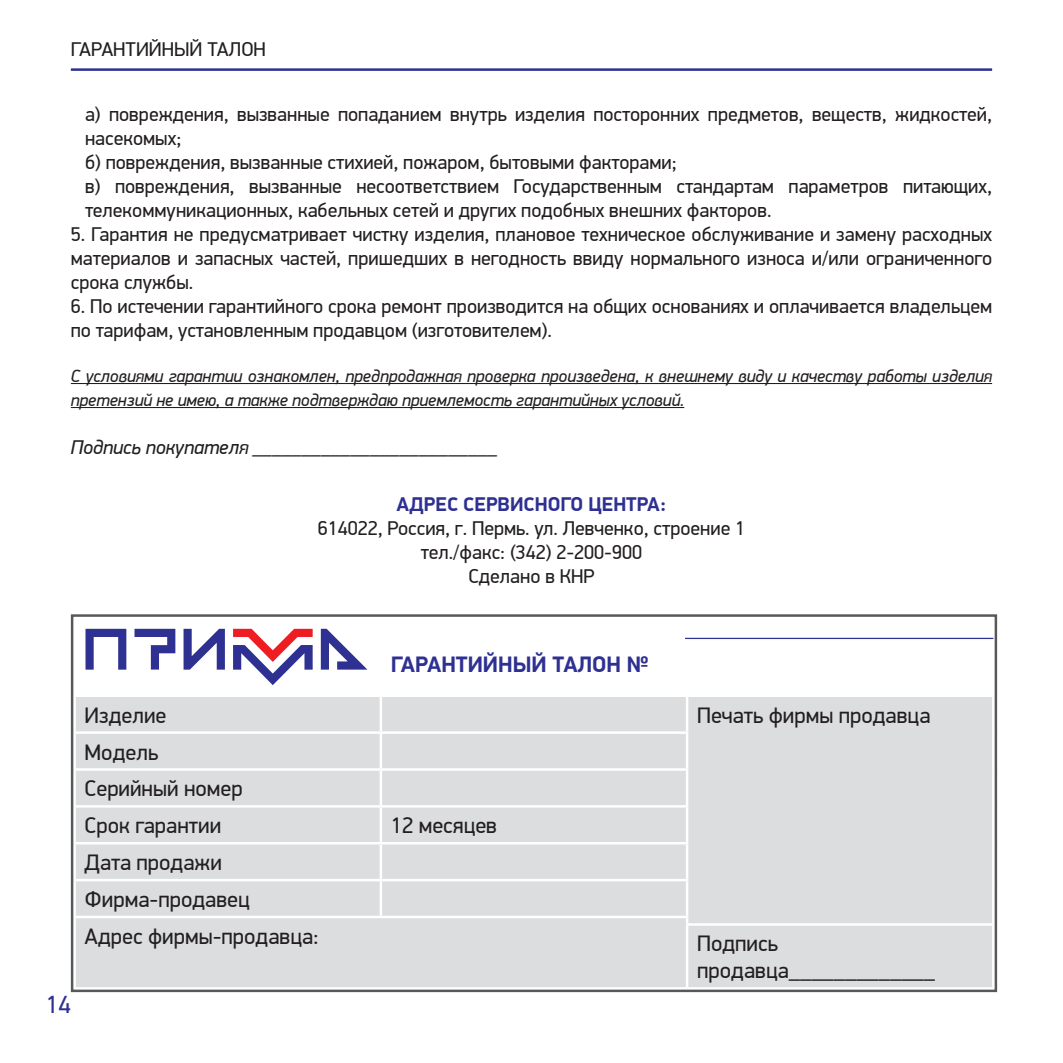
<style>
.page{position:relative;width:1063px;height:1063px;background:#fff}
.page>*{position:absolute;margin:0;border:0;box-sizing:border-box;transform-origin:0 0}
.t1{font:25px "PF Din Display Pro";color:#2e3092}
.t2{font:22.5px/37px "PF Din Display Pro";color:#231f20}
.t3{font:700 22.5px "PF Din Display Pro";color:#2e3092}
.t4{font:20px/24px "PF Din Display Pro";color:#231f20}
.t5{font:italic 20px "PF Din Display Pro";color:#231f20}
.t6{font:700 20px "PF Din Display Pro";color:#2e3092}
.t7{font:italic 17.5px/24px "PF Din Display Pro";color:#231f20}
</style>
<div class="page">
<hr style="left:71px;top:383px;width:921px;height:1px;background:#231f20">
<hr style="left:71px;top:407px;width:613px;height:1px;background:#231f20">
<hr style="left:71px;top:68px;width:921px;height:3px;background:#2e3092">
<svg style="left:85px;top:628px;width:907px;height:42px"></svg>
<div style="left:76px;top:697px;width:916px;height:290px;background:#dbddde"></div>
<hr style="left:380px;top:619px;width:2px;height:76px;background:#fff">
<hr style="left:380px;top:697px;width:2px;height:34px;background:#fff">
<hr style="left:686px;top:697px;width:2px;height:34px;background:#fff">
<hr style="left:73px;top:731px;width:308px;height:3px;background:#fff">
<hr style="left:381px;top:731px;width:307px;height:3px;background:#fff">
<hr style="left:380px;top:734px;width:2px;height:34px;background:#fff">
<hr style="left:686px;top:734px;width:2px;height:34px;background:#fff">
<hr style="left:73px;top:768px;width:308px;height:3px;background:#fff">
<hr style="left:381px;top:768px;width:307px;height:3px;background:#fff">
<hr style="left:380px;top:771px;width:2px;height:34px;background:#fff">
<hr style="left:686px;top:771px;width:2px;height:34px;background:#fff">
<hr style="left:73px;top:805px;width:308px;height:3px;background:#fff">
<hr style="left:381px;top:805px;width:307px;height:3px;background:#fff">
<hr style="left:380px;top:808px;width:2px;height:34px;background:#fff">
<hr style="left:686px;top:808px;width:2px;height:34px;background:#fff">
<hr style="left:73px;top:842px;width:308px;height:3px;background:#fff">
<hr style="left:381px;top:842px;width:307px;height:3px;background:#fff">
<hr style="left:380px;top:845px;width:2px;height:34px;background:#fff">
<hr style="left:686px;top:845px;width:2px;height:34px;background:#fff">
<hr style="left:73px;top:879px;width:308px;height:2px;background:#fff">
<hr style="left:381px;top:879px;width:307px;height:2px;background:#fff">
<hr style="left:380px;top:881px;width:2px;height:35px;background:#fff">
<hr style="left:686px;top:881px;width:2px;height:35px;background:#fff">
<hr style="left:73px;top:916px;width:308px;height:2px;background:#fff">
<hr style="left:381px;top:916px;width:307px;height:2px;background:#fff">
<hr style="left:686px;top:923px;width:309px;height:3px;background:#fff">
<hr style="left:686px;top:926px;width:2px;height:61px;background:#fff">
<svg style="left:86px;top:629px;width:40px;height:41px"></svg>
<svg style="left:184px;top:629px;width:41px;height:41px"></svg>
<svg style="left:135px;top:629px;width:40px;height:41px"></svg>
<svg style="left:321px;top:629px;width:46px;height:41px"></svg>
<svg style="left:233px;top:629px;width:80px;height:56px"></svg>
<div style="left:71px;top:614px;width:926px;height:378px;border:2px solid #57585a"></div>
<hr style="left:685px;top:638px;width:308px;height:1px;background:#2e3092">
<p class="t4" style="left:71px;top:38px;width:194px">Гарантийный талон</p>
<p class="t4" style="left:85px;top:103px;width:909px">а) повреждения, вызванные попаданием внутрь изделия посторонних предметов, веществ, жидкостей, насекомых;<br>б) повреждения, вызванные стихией, пожаром, бытовыми факторами;<br>в) повреждения, вызванные несоответствием Государственным стандартам параметров питающих, телекоммуникационных, кабельных сетей и других подобных внешних факторов.</p>
<p class="t4" style="left:71px;top:223px;width:923px;text-align:justify">5. Гарантия не предусматривает чистку изделия, плановое техническое обслуживание и замену расходных материалов и запасных частей, пришедших в негодность ввиду нормального износа и/или ограниченного срока службы.</p>
<p class="t4" style="left:71px;top:295px;width:923px">6. По истечении гарантийного срока ремонт производится на общих основаниях и оплачивается владельцем по тарифам, установленным продавцом (изготовителем).</p>
<p class="t7" style="left:71px;top:364px;width:923px">С условиями гарантии ознакомлен, предпродажная проверка произведена, к внешнему виду и качеству работы изделия претензий не имею, а также подтверждаю приемлемость гарантийных условий.</p>
<p class="t5" style="left:71px;top:435px;width:429px">Подпись покупателя _________________________</p>
<p class="t6" style="left:397px;top:492px;width:115px">Адрес сервисно</p>
<p class="t6" style="left:560px;top:492px;width:41px">го цент</p>
<p class="t6" style="left:637px;top:492px;width:31px">ра:</p>
<p class="t4" style="left:318px;top:517px;width:429px;text-align:center">614022, Россия, г. Пермь. ул. Левченко, строение 1 тел./факс: (342) 2-200-900<br>Сделано в КНР</p>
<p class="t3" style="left:391px;top:651px;width:51px">Га ранти</p>
<p class="t3" style="left:483px;top:651px;width:167px">йный талон №</p>
<p class="t2" style="left:85px;top:697px;width:83px">Изделие</p>
<p class="t2" style="left:697px;top:697px;width:235px">Печать фирмы продавца</p>
<p class="t2" style="left:85px;top:734px;width:160px">Модель<br>Серийный номер<br>Срок гарантии</p>
<p class="t2" style="left:391px;top:807px;width:108px">12 месяцев</p>
<p class="t2" style="left:85px;top:844px;width:236px">Дата продажи<br>Фирма-продавец<br>Адрес фирмы-продавца:</p>
<p class="t1" style="left:46px;top:990px;width:26px">14</p>
<p class="t2" style="left:697px;top:931px;width:239px;line-height:27px">Подпись продавца_____________</p>
</div>
